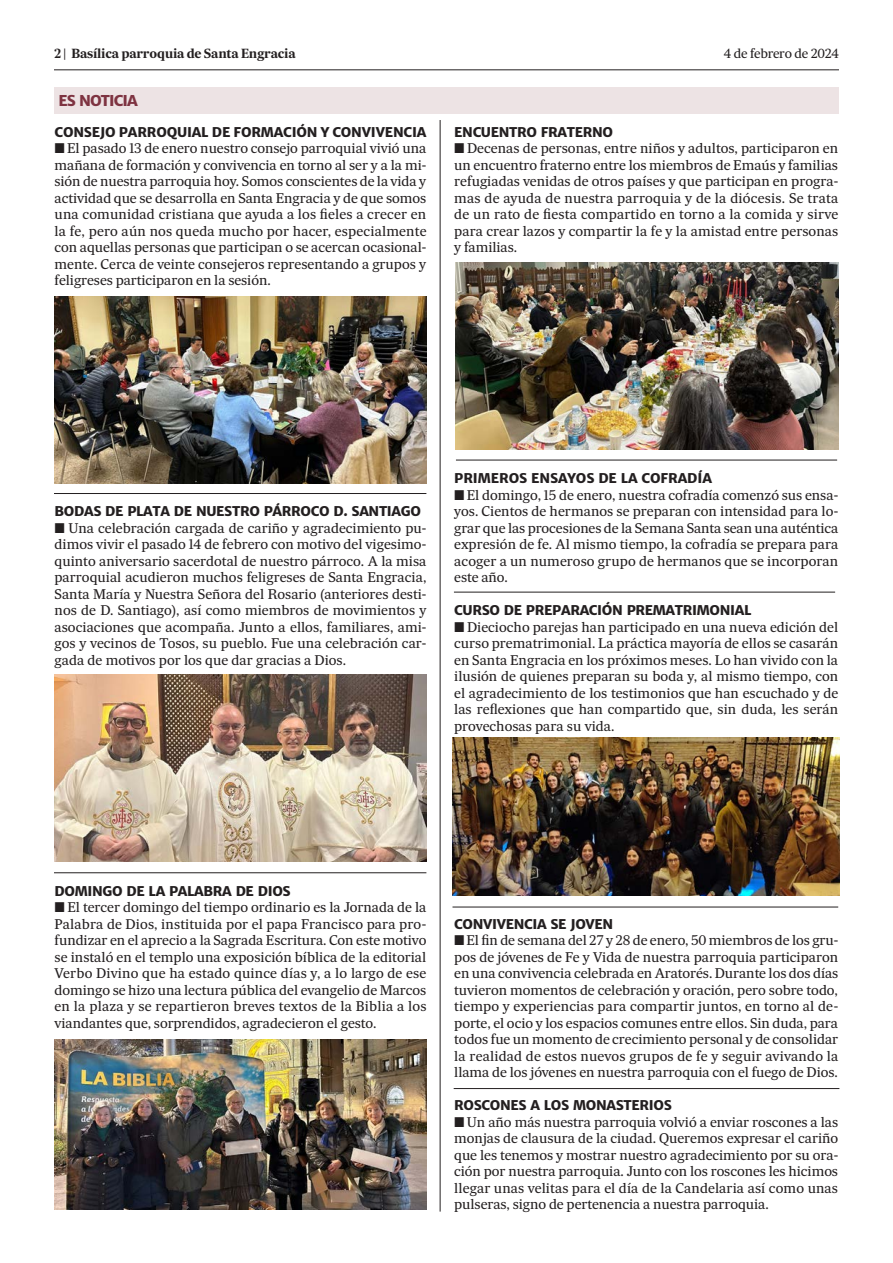
<style>
.page{position:relative;width:893px;height:1263px;background:#fff}
.page>*{position:absolute;margin:0;border:0;box-sizing:border-box;transform-origin:0 0}
.Antetitulo{font:800 15px "Merriweather Sans";letter-spacing:-.06em;color:#7e3341}
.parrafo_comun{font:13.5px/16.5px "Sueca Tx";letter-spacing:-.005em;color:#231f20;text-align:justify}
.ladillo{font:13.5px/16.5px "Sueca Tx";color:#231f20;text-align:justify}
.ladillo-2{font:800 13.5px "Merriweather Sans";letter-spacing:-.025em;color:#231f20}
.parrafo_comun-2{font:800 13.5px "Merriweather Sans";letter-spacing:-.015em;color:#231f20}
.t1{font:700 12.75px "Sueca Tx";letter-spacing:-.02em;color:#231f20}
.t2{font:12.75px "Sueca Tx";letter-spacing:-.02em;color:#231f20}
.s1{font-weight:700}
</style>
<div class="page">
<hr style="left:54px;top:70px;width:785px;height:1px;background:#231f20">
<hr style="left:440px;top:120px;width:1px;height:1091px;background:#231f20">
<div style="left:55px;top:87px;width:784px;height:27px;background:#ede3e4"></div>
<img style="left:453px;top:737px;width:386px;height:158px">
<hr style="left:454px;top:592px;width:381px;height:1px;background:#231f20">
<hr style="left:54px;top:493px;width:372px;height:1px;background:#231f20">
<img style="left:55px;top:296px;width:371px;height:187px">
<hr style="left:452px;top:907px;width:386px;height:1px;background:#231f20">
<img style="left:456px;top:262px;width:382px;height:188px">
<img style="left:55px;top:674px;width:371px;height:187px">
<img style="left:55px;top:1039px;width:371px;height:170px">
<hr style="left:456px;top:460px;width:381px;height:1px;background:#231f20">
<hr style="left:54px;top:872px;width:372px;height:1px;background:#231f20">
<hr style="left:454px;top:1088px;width:385px;height:1px;background:#231f20">
<p class="t1" style="left:54px;top:46px;width:243px">2 | Basílica parroquia de Santa Engracia</p>
<p class="t2" style="left:724px;top:46px;width:117px">4 de febrero de 2024</p>
<p class="Antetitulo" style="left:58px;top:91px;width:81px">ES NOTICIA</p>
<p class="parrafo_comun-2" style="left:55px;top:123px;width:373px">CONSEJO PARROQUIAL DE FORMACIÓN Y CONVIVENCIA</p>
<p class="parrafo_comun" style="left:55px;top:140px;width:373px"><span class="s1">■</span> El pasado 13 de enero nuestro consejo parroquial vivió una mañana de formación y convivencia en torno al ser y a la mi&shy;sión de nuestra parroquia hoy. Somos conscientes de la vida y actividad que se desarrolla en Santa Engracia y de que somos una comunidad cristiana que ayuda a los fieles a crecer en la fe, pero aún nos queda mucho por hacer, especialmente con aquellas personas que participan o se acercan ocasional&shy;mente. Cerca de veinte consejeros representando a grupos y feligreses participaron en la sesión.</p>
<p class="ladillo-2" style="left:454px;top:123px;width:160px">ENCUENTRO FRATERNO</p>
<p class="parrafo_comun" style="left:454px;top:140px;width:386px"><span class="s1">■</span> Decenas de personas, entre niños y adultos, participaron en un encuentro fraterno entre los miembros de Emaús y familias refugiadas venidas de otros países y que participan en progra&shy;mas de ayuda de nuestra parroquia y de la diócesis. Se trata de un rato de fiesta compartido en torno a la comida y sirve para crear lazos y compartir la fe y la amistad entre personas y familias.</p>
<p class="ladillo-2" style="left:55px;top:502px;width:368px">BODAS DE PLATA DE NUESTRO PÁRROCO D. SANTIAGO</p>
<p class="ladillo" style="left:55px;top:519px;width:373px"><span class="s1">■</span> Una celebración cargada de cariño y agradecimiento pu&shy;dimos vivir el pasado 14 de febrero con motivo del vigesimo&shy;quinto aniversario sacerdotal de nuestro párroco. A la misa parroquial acudieron muchos feligreses de Santa Engracia, Santa María y Nuestra Señora del Rosario (anteriores desti&shy;nos de D. Santiago), así como miembros de movimientos y asociaciones que acompaña. Junto a ellos, familiares, ami&shy;gos y vecinos de Tosos, su pueblo. Fue una celebración car&shy;gada de motivos por los que dar gracias a Dios.</p>
<p class="parrafo_comun-2" style="left:454px;top:469px;width:259px">PRIMEROS ENSAYOS DE LA COFRADÍA</p>
<p class="parrafo_comun" style="left:454px;top:486px;width:386px"><span class="s1">■</span> El domingo, 15 de enero, nuestra cofradía comenzó sus ensa&shy;yos. Cientos de hermanos se preparan con intensidad para lo&shy;grar que las procesiones de la Semana Santa sean una auténtica expresión de fe. Al mismo tiempo, la cofradía se prepara para acoger a un numeroso grupo de hermanos que se incorporan este año.</p>
<p class="ladillo-2" style="left:454px;top:601px;width:299px">CURSO DE PREPARACIÓN PREMATRIMONIAL</p>
<p class="ladillo" style="left:454px;top:618px;width:385px"><span class="s1">■</span> Dieciocho parejas han participado en una nueva edición del curso prematrimonial. La práctica mayoría de ellos se casarán en Santa Engracia en los próximos meses. Lo han vivido con la ilusión de quienes preparan su boda y, al mismo tiempo, con el agradecimiento de los testimonios que han escuchado y de las reflexiones que han compartido que, sin duda, les serán provechosas para su vida.</p>
<p class="ladillo-2" style="left:55px;top:882px;width:238px">DOMINGO DE LA PALABRA DE DIOS</p>
<p class="parrafo_comun" style="left:55px;top:899px;width:374px"><span class="s1">■</span> El tercer domingo del tiempo ordinario es la Jornada de la Palabra de Dios, instituida por el papa Francisco para pro&shy;fundizar en el aprecio a la Sagrada Escritura. Con este motivo se instaló en el templo una exposición bíblica de la editorial Verbo Divino que ha estado quince días y, a lo largo de ese domingo se hizo una lectura pública del evangelio de Marcos en la plaza y se repartieron breves textos de la Biblia a los viandantes que, sorprendidos, agradecieron el gesto.</p>
<p class="ladillo-2" style="left:454px;top:915px;width:161px">CONVIVENCIA SE JOVEN</p>
<p class="parrafo_comun" style="left:454px;top:932px;width:386px"><span class="s1">■</span> El fin de semana del 27 y 28 de enero, 50 miembros de los gru&shy;pos de jóvenes de Fe y Vida de nuestra parroquia participaron en una convivencia celebrada en Aratorés. Durante los dos días tuvieron momentos de celebración y oración, pero sobre todo, tiempo y experiencias para compartir juntos, en torno al de&shy;porte, el ocio y los espacios comunes entre ellos. Sin duda, para todos fue un momento de crecimiento personal y de consolidar la realidad de estos nuevos grupos de fe y seguir avivando la llama de los jóvenes en nuestra parroquia con el fuego de Dios.</p>
<p class="ladillo-2" style="left:454px;top:1096px;width:219px">ROSCONES A LOS MONASTERIOS</p>
<p class="parrafo_comun" style="left:454px;top:1113px;width:385px"><span class="s1">■</span> Un año más nuestra parroquia volvió a enviar roscones a las monjas de clausura de la ciudad. Queremos expresar el cariño que les tenemos y mostrar nuestro agradecimiento por su ora&shy;ción por nuestra parroquia. Junto con los roscones les hicimos llegar unas velitas para el día de la Candelaria así como unas pulseras, signo de pertenencia a nuestra parroquia.</p>
</div>
